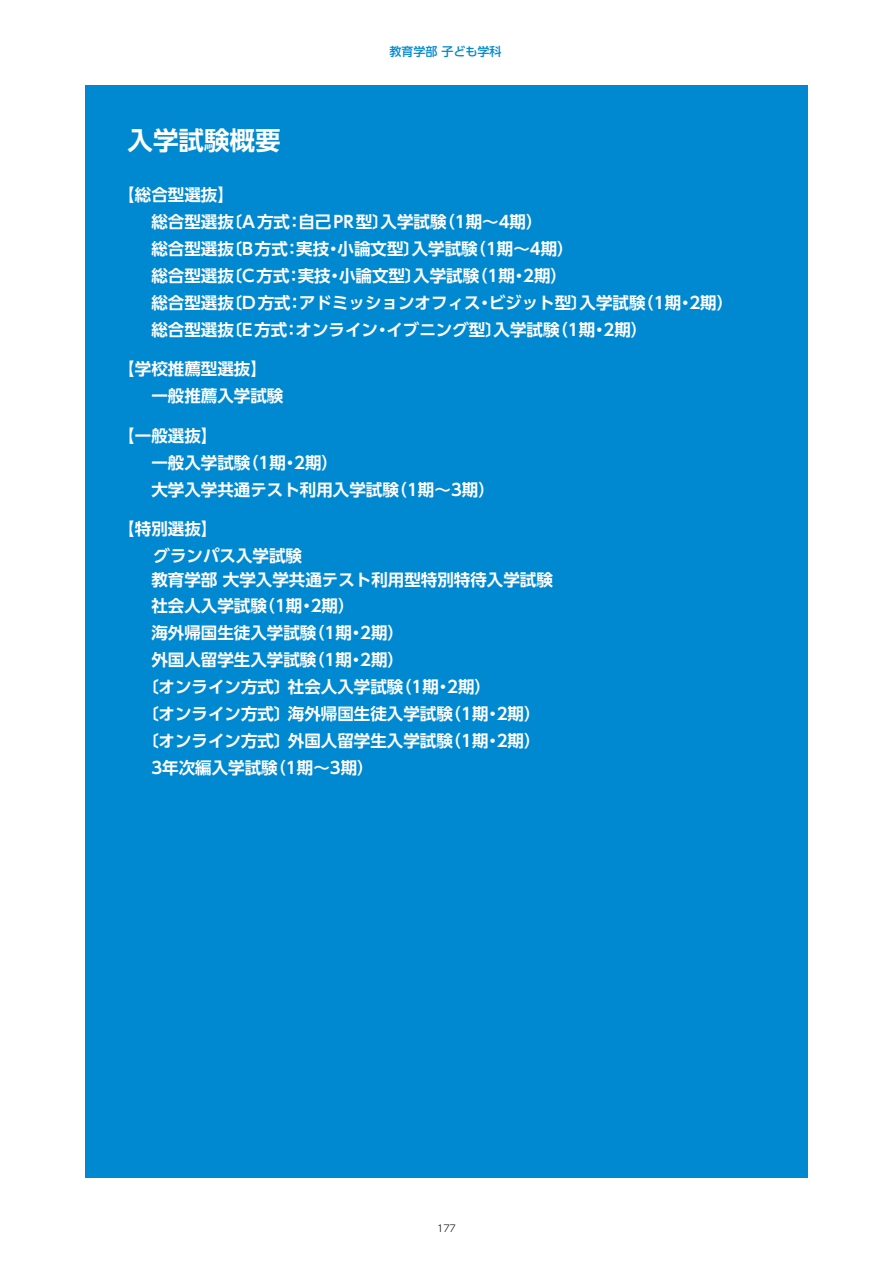
<style>
.page{position:relative;width:893px;height:1263px;background:#fff}
.page>*{position:absolute;margin:0;border:0;box-sizing:border-box;transform-origin:0 0}
.t1{font:700 25.5px "UD Shin Go Pro De";color:#fff}
.t2{font:700 16.5px/27px "UD Shin Go Pro De";color:#fff}
.t3{font:500 12px "UD Shin Go Pro";color:#0089d1}
.t4{font:300 9.6px "UD Shin Go Pro";color:#000}
</style>
<div class="page">
<div style="left:85px;top:85px;width:723px;height:1093px;background:#0089d1"></div>
<p class="t3" style="left:389px;top:42px;width:113px">教育学部 子ども学科</p>
<h1 class="t1" style="left:128px;top:120px;width:154px">入学試験概要</h1>
<p class="t2" style="left:151px;top:181px;width:583px;text-indent:-33px">【総合型選抜】<br>総合型選抜〔A方式：自己PR型〕入学試験（1期～4期）<br>総合型選抜〔B方式：実技・小論文型〕入学試験（1期～4期）<br>総合型選抜〔C方式：実技・小論文型〕入学試験（1期・2期）<br>総合型選抜〔D方式：アドミッションオフィス・ビジット型〕入学試験（1期・2期）総合型選抜〔E方式：オンライン・イブニング型〕入学試験（1期・2期）</p>
<p class="t2" style="left:151px;top:355px;width:133px;text-indent:-33px">【学校推薦型選抜】一般推薦入学試験</p>
<p class="t2" style="left:151px;top:421px;width:345px;text-indent:-33px">【一般選抜】<br>一般入学試験（1期・2期）<br>大学入学共通テスト利用入学試験（1期～3期）</p>
<p class="t2" style="left:118px;top:514px;width:100px">【特別選抜】</p>
<p class="t2" style="left:151px;top:566px;width:403px">教育学部 大学入学共通テスト利用型特別特待入学試験</p>
<p class="t2" style="left:151px;top:591px;width:205px">社会人入学試験（1期・2期）</p>
<p class="t2" style="left:151px;top:618px;width:254px">海外帰国生徒入学試験（1期・2期）</p>
<p class="t2" style="left:151px;top:645px;width:254px">外国人留学生入学試験（1期・2期）</p>
<p class="t2" style="left:142px;top:672px;width:351px">〔オンライン方式〕社会人入学試験（1期・2期）</p>
<p class="t2" style="left:142px;top:699px;width:400px">〔オンライン方式〕海外帰国生徒入学試験（1期・2期）</p>
<p class="t2" style="left:142px;top:726px;width:400px">〔オンライン方式〕外国人留学生入学試験（1期・2期）</p>
<p class="t2" style="left:151px;top:753px;width:224px">3年次編入学試験（1期～3期）</p>
<p class="t2" style="left:154px;top:541px;width:150px">グランパス入学試験</p>
<p class="t4" style="left:437px;top:1220px;width:20px">177</p>
</div>
